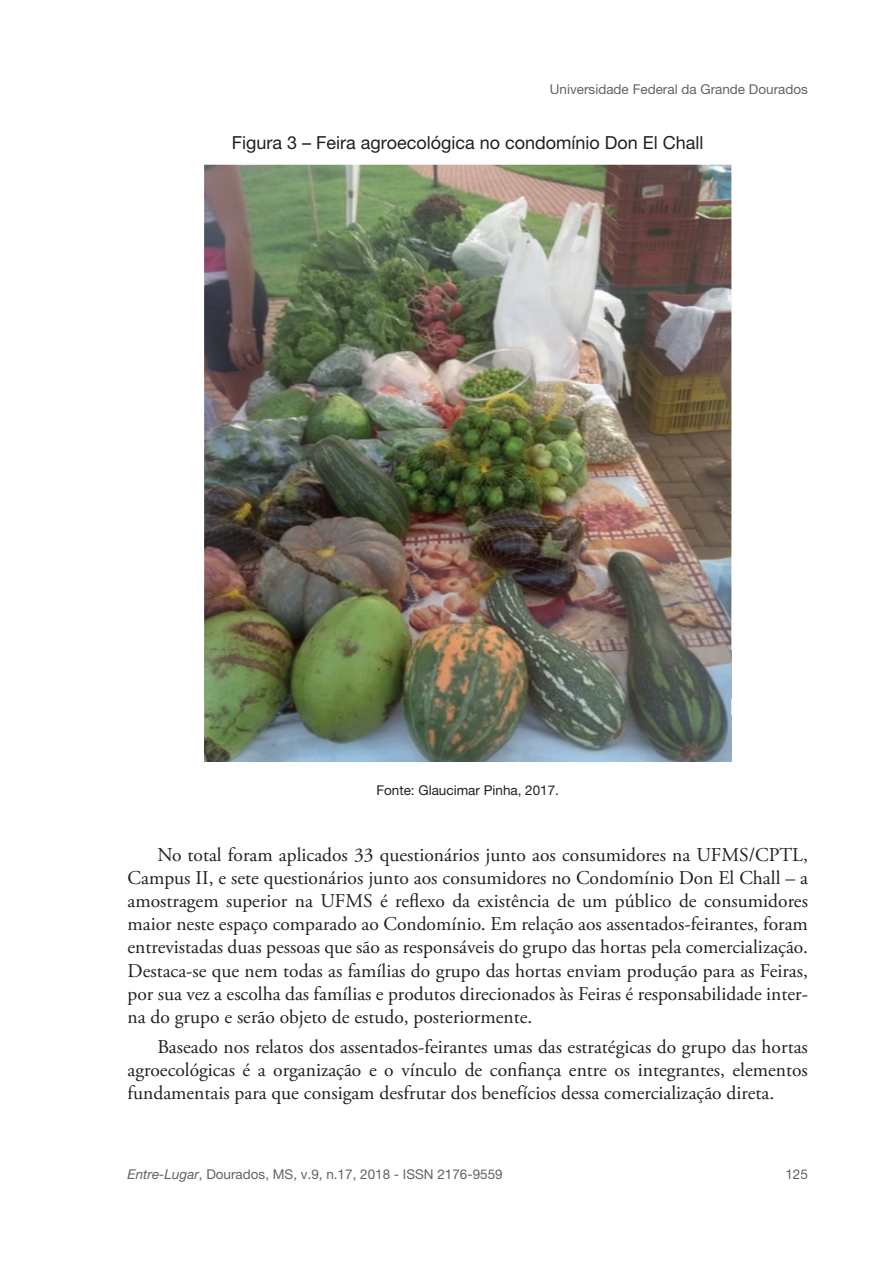
<style>
.page{position:relative;width:893px;height:1263px;background:#fff}
.page>*{position:absolute;margin:0;border:0;box-sizing:border-box;transform-origin:0 0}
.t1{font:19.5px/23.1px "Adobe Garamond Pro";color:#231f20;text-align:justify}
.t2{font:18px "Helvetica Neue LT Pro";color:#231f20}
.t3{font:13.5px "Helvetica Neue LT Pro";color:#636366}
.t4{font:13.5px "Helvetica Neue LT Pro";color:#231f20}
.s1{font-style:italic}
</style>
<div class="page">
<img style="left:204px;top:165px;width:527px;height:597px">
<img style="left:204px;top:651px;width:527px;height:48px">
<p class="t3" style="left:550px;top:81px;width:260px">Universidade Federal da Grande Dourados</p>
<p class="t2" style="left:232px;top:132px;width:473px">Figura 3 – Feira agroecológica no condomínio Don El Chall</p>
<p class="t4" style="left:376px;top:782px;width:184px">Fonte: Glaucimar Pinha, 2017.</p>
<p class="t1" style="left:128px;top:844px;width:682px;text-indent:30px">No total foram aplicados 33 questionários junto aos consumidores na UFMS/CPTL, Campus II, e sete questionários junto aos consumidores no Condomínio Don El Chall – a amostragem superior na UFMS é reflexo da existência de um público de consumidores maior neste espaço comparado ao Condomínio. Em relação aos assentados-feirantes, foram entrevistadas duas pessoas que são as responsáveis do grupo das hortas pela comercialização.<br>Destaca-se que nem todas as famílias do grupo das hortas enviam produção para as Feiras, por sua vez a escolha das famílias e produtos direcionados às Feiras é responsabilidade inter&shy;na do grupo e serão objeto de estudo, posteriormente.</p>
<p class="t1" style="left:128px;top:1035px;width:682px;text-indent:30px">Baseado nos relatos dos assentados-feirantes umas das estratégicas do grupo das hortas agroecológicas é a organização e o vínculo de confiança entre os integrantes, elementos fundamentais para que consigam desfrutar dos benefícios dessa comercialização direta.</p>
<p class="t3" style="left:128px;top:1166px;width:377px"><span class="s1">Entre-Lugar</span>, Dourados, MS, v.9, n.17, 2018 - ISSN 2176-9559</p>
<p class="t3" style="left:785px;top:1166px;width:24px">125</p>
</div>
